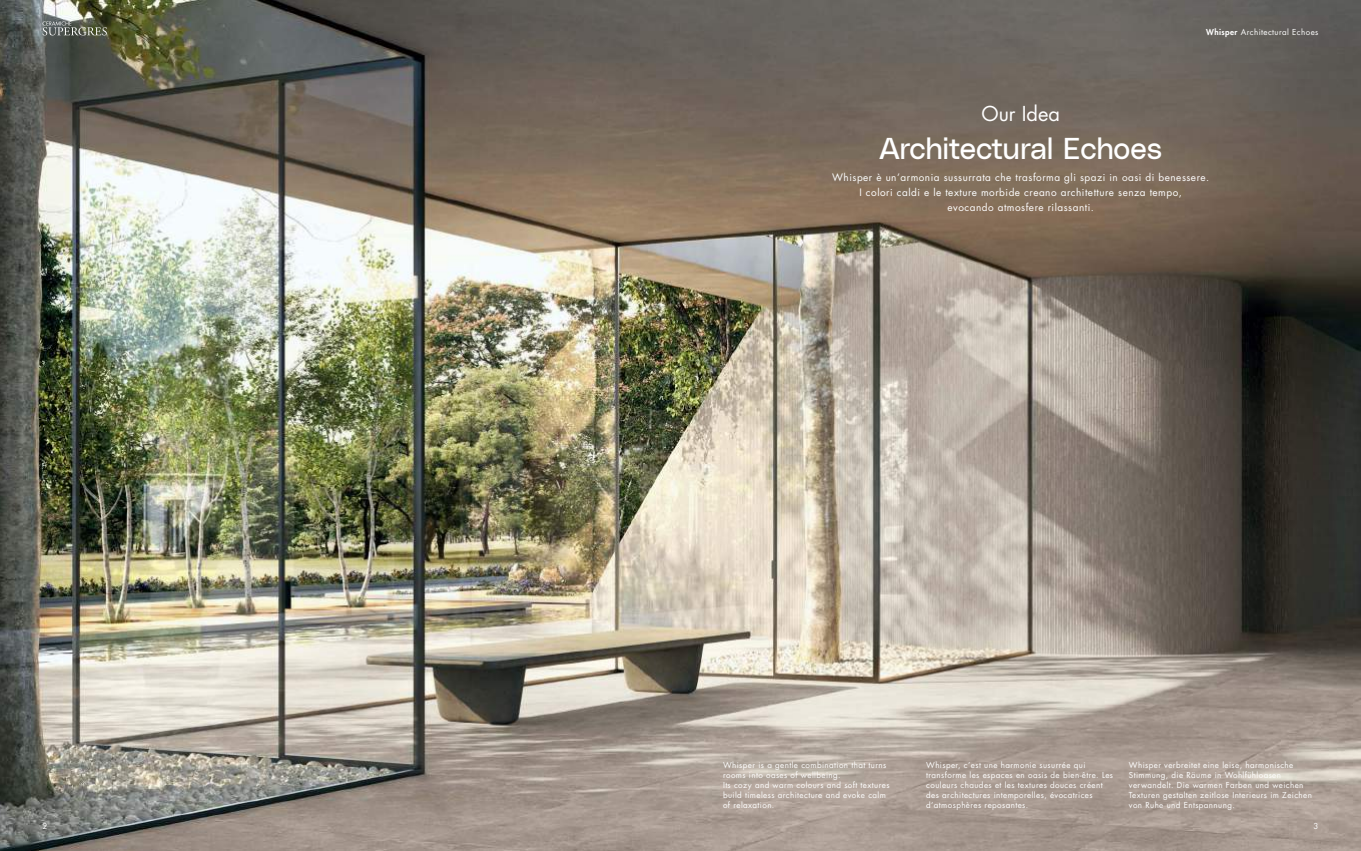
<style>
.page{position:relative;width:1361px;height:851px;background:#fff}
.page>*{position:absolute;margin:0;border:0;box-sizing:border-box;transform-origin:0 0}
.t1{font:30px "Poly Sans Neutral";letter-spacing:-.01em;color:#fff}
.t2{font:20px "Futura Std";color:#fff}
.t3{font:10px/15px "Futura Std";letter-spacing:.05em;color:#fff;text-align:center}
.t4{font:8px/10px "Futura Std";letter-spacing:.05em;color:#fff}
.s1{font-weight:800}
</style>
<div class="page">
<img style="left:0;top:0;width:1361px;height:850px">
<svg style="left:43px;top:21px;width:64px;height:14px"></svg>
<h2 class="t2" style="left:981px;top:104px;width:80px">Our Idea</h2>
<h1 class="t1" style="left:879px;top:128px;width:284px">Architectural Echoes</h1>
<p class="t4" style="left:1206px;top:28px;width:114px"><span class="s1">Whisper</span> Architectural Echoes</p>
<p class="t3" style="left:832px;top:170px;width:379px">Whisper è un’armonia sussurrata che trasforma gli spazi in oasi di benessere.<br>I colori caldi e le texture morbide creano architetture senza tempo,<br>evocando atmosfere rilassanti.</p>
<p class="t4" style="left:723px;top:761px;width:168px">Whisper is a gentle combination that turns rooms into oases of wellbeing.<br>Its cozy and warm colours and soft textures build timeless architecture and evoke calm of relaxation.</p>
<p class="t4" style="left:926px;top:761px;width:188px">Whisper, c’est une harmonie susurrée qui transforme les espaces en oasis de bien-être. Les couleurs chaudes et les textures douces créent des architectures intemporelles, évocatrices d’atmosphères reposantes.</p>
<p class="t4" style="left:1129px;top:761px;width:184px">Whisper verbreitet eine leise, harmonische Stimmung, die Räume in Wohlfühloasen verwandelt. Die warmen Farben und weichen Texturen gestalten zeitlose Interieurs im Zeichen von Ruhe und Entspannung.</p>
<p class="t4" style="left:43px;top:821px;width:6px">2</p>
<p class="t4" style="left:1313px;top:821px;width:6px">3</p>
</div>
